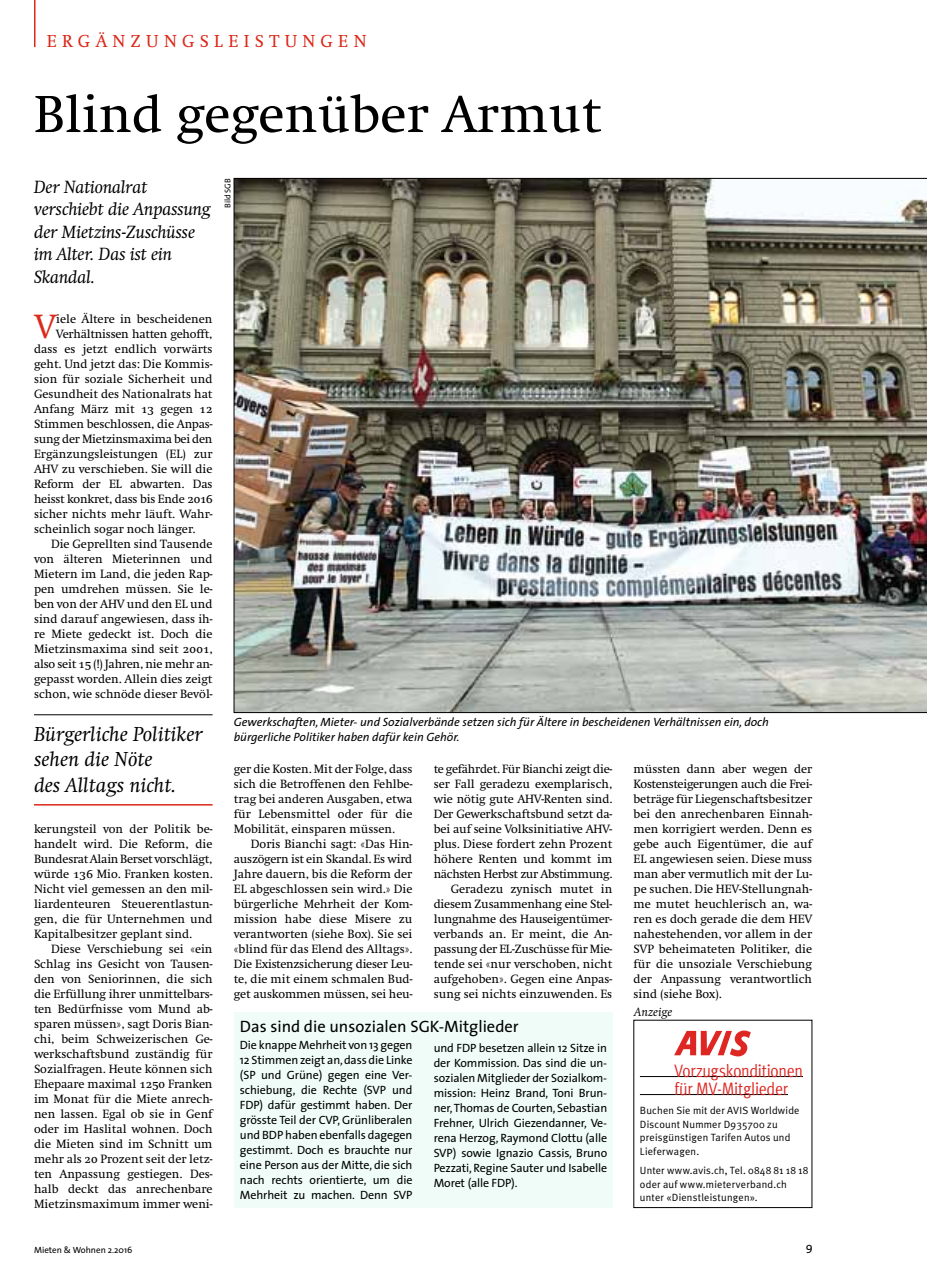
<style>
.page{position:relative;width:927px;height:1276px;background:#fff}
.page>*{position:absolute;margin:0;border:0;box-sizing:border-box;transform-origin:0 0}
.t1{font:54px "Swift";color:#000}
.t2{font:34.95px "Swift";color:#dc291a}
.t3{font:italic 21px/25.5px "Swift";color:#000}
.t4{font:italic 18px/22.5px "Swift Neue LT Pro";color:#000}
.t5{font:18px/18px "Meta Cond Normal";letter-spacing:-.015em;color:#de2723}
.t6{font:18px "Swift";letter-spacing:.3em;color:#dc291a}
.t7{font:16.5px "The Sans";color:#000}
.t8{font:12.45px/15px "Swift";color:#000;text-align:justify}
.t9{font:12.45px "Swift";letter-spacing:-.02em;color:#000}
.t10{font:italic 12.45px "Swift";color:#000}
.t11{font:12px/15px "The Sans";letter-spacing:-.01em;color:#000;text-align:justify}
.t12{font:italic 12px/15px "The Sans";color:#000}
.t13{font:12px "The Sans Caps";color:#000}
.t14{font:10.5px/13.5px "Meta Plus Normal";letter-spacing:.015em;color:#000}
.t15{font:9px "The Sans";color:#000}
.t16{font:8.25px "The Sans";color:#000}
.s1{font-family:"Swift SC"}
</style>
<div class="page">
<hr style="left:640px;top:1076px;width:163px;height:1px;background:#000">
<hr style="left:640px;top:1094px;width:148px;height:1px;background:#000">
<svg style="left:674px;top:1030px;width:77px;height:26px"></svg>
<div style="left:234px;top:1013px;width:378px;height:195px;background:#effcf7"></div>
<hr style="left:34px;top:0;width:2px;height:47px;background:#dc291a">
<hr style="left:34px;top:714px;width:179px;height:1px;background:#000">
<hr style="left:34px;top:804px;width:179px;height:1px;background:#dc291a">
<img style="left:234px;top:178px;width:693px;height:535px">
<h1 class="t6" style="left:47px;top:31px;width:321px">ERGÄNZUNGSLEISTUNGEN</h1>
<h2 class="t1" style="left:34px;top:85px;width:569px">Blind gegenüber Armut</h2>
<p class="t4" style="left:34px;top:175px;width:178px">Der Nationalrat verschiebt die Anpassung der Mietzins-Zuschüsse im Alter. Das ist ein<br>Skandal.</p>
<p class="t2" style="left:35px;top:307px;width:23px">V</p>
<p class="t8" style="left:56px;top:311px;width:158px">iele Ältere in bescheidenen</p>
<p class="t16" style="left:221px;top:208px;width:31px;rotate:-90deg">Bild SGB</p>
<p class="t9" style="left:56px;top:327px;width:158px">Verhältnissen hatten gehofft,</p>
<p class="t8" style="left:34px;top:341px;width:180px">dass es jetzt endlich vorwärts</p>
<p class="t8" style="left:34px;top:356px;width:180px">geht. Und jetzt das: Die Kommis-</p>
<p class="t8" style="left:34px;top:371px;width:180px">sion für soziale Sicherheit und</p>
<p class="t8" style="left:34px;top:386px;width:180px">Gesundheit des Nationalrats hat</p>
<p class="t8" style="left:34px;top:401px;width:180px">Anfang März mit <span class="s1">13</span> gegen <span class="s1">12</span></p>
<p class="t8" style="left:34px;top:416px;width:180px">Stimmen beschlossen, die Anpas-</p>
<p class="t9" style="left:34px;top:432px;width:180px">sung der Mietzinsmaxima bei den</p>
<p class="t8" style="left:34px;top:446px;width:180px">Ergänzungsleistungen (EL) zur</p>
<p class="t8" style="left:34px;top:461px;width:180px">AHV zu verschieben. Sie will die</p>
<p class="t8" style="left:34px;top:476px;width:180px">Reform der EL abwarten. Das</p>
<p class="t9" style="left:34px;top:492px;width:180px">heisst konkret, dass bis Ende <span class="s1">2016</span></p>
<p class="t8" style="left:34px;top:506px;width:180px">sicher nichts mehr läuft. Wahr-</p>
<p class="t8" style="left:34px;top:521px;width:163px">scheinlich sogar noch länger.</p>
<p class="t8" style="left:34px;top:536px;width:180px;text-indent:17px">Die Geprellten sind Tausende von älteren Mieterinnen und Mietern im Land, die jeden Rap&shy;pen umdrehen müssen. Sie le&shy;ben von der AHV und den EL und sind darauf angewiesen, dass ih&shy;re Miete gedeckt ist. Doch die Mietzinsmaxima sind seit <span class="s1">2001</span>, also seit <span class="s1">15</span> (!) Jahren, nie mehr an&shy;gepasst worden. Allein dies zeigt schon, wie schnöde dieser Bevöl-</p>
<p class="t3" style="left:34px;top:721px;width:170px">Bürgerliche Politiker sehen die Nöte<br>des Alltags nicht.</p>
<p class="t8" style="left:34px;top:821px;width:180px">kerungsteil von der Politik be&shy;handelt wird. Die Reform, die Bundesrat Alain Berset vorschlägt, würde <span class="s1">136</span> Mio. Franken kosten.<br>Nicht viel gemessen an den mil&shy;liardenteuren Steuerentlastun&shy;gen, die für Unternehmen und Kapitalbesitzer geplant sind.</p>
<p class="t8" style="left:34px;top:941px;width:180px;text-indent:17px">Diese Verschiebung sei «ein Schlag ins Gesicht von Tausen&shy;den von Seniorinnen, die sich die Erfüllung ihrer unmittelbars&shy;ten Bedürfnisse vom Mund ab&shy;sparen müssen», sagt Doris Bian&shy;chi, beim Schweizerischen Ge&shy;werkschaftsbund zuständig für Sozialfragen. Heute können sich Ehepaare maximal <span class="s1">1250</span> Franken im Monat für die Miete anrech&shy;nen lassen. Egal ob sie in Genf oder im Haslital wohnen. Doch die Mieten sind im Schnitt um mehr als <span class="s1">20</span> Prozent seit der letz&shy;ten Anpassung gestiegen. Des&shy;halb deckt das anrechenbare Mietzinsmaximum immer weni-</p>
<p class="t12" style="left:234px;top:714px;width:537px">Gewerkschaften, Mieter- und Sozialverbände setzen sich für Ältere in bescheidenen Verhältnissen ein, doch bürgerliche Politiker haben dafür kein Gehör.</p>
<p class="t8" style="left:234px;top:761px;width:180px">ger die Kosten. Mit der Folge, dass sich die Betroffenen den Fehlbe&shy;trag bei anderen Ausgaben, etwa für Lebensmittel oder für die Mobilität, einsparen müssen.</p>
<p class="t8" style="left:234px;top:836px;width:180px;text-indent:17px">Doris Bianchi sagt: «Das Hin&shy;auszögern ist ein Skandal. Es wird Jahre dauern, bis die Reform der EL abgeschlossen sein wird.» Die bürgerliche Mehrheit der Kom&shy;mission habe diese Misere zu verantworten (siehe Box). Sie sei «blind für das Elend des Alltags».<br>Die Existenzsicherung dieser Leu&shy;te, die mit einem schmalen Bud&shy;get auskommen müssen, sei heu-</p>
<p class="t8" style="left:434px;top:761px;width:180px;text-align:right">te gefährdet. Für Bianchi zeigt die&shy;ser Fall geradezu exemplarisch, wie nötig gute AHV-Renten sind.<br>Der Gewerkschaftsbund setzt da&shy;bei auf seine Volksinitiative AHV&shy;plus. Diese fordert zehn Prozent höhere Renten und kommt im nächsten Herbst zur Abstimmung.<br>Geradezu zynisch mutet in diesem Zusammenhang eine Stel&shy;lungnahme des Hauseigentümer&shy;verbands an. Er meint, die An&shy;passung der EL-Zuschüsse für Mie&shy;tende sei «nur verschoben, nicht aufgehoben». Gegen eine Anpas&shy;sung sei nichts einzuwenden. Es</p>
<h3 class="t7" style="left:240px;top:1012px;width:280px">Das sind die unsozialen SGK-Mitglieder</h3>
<p class="t11" style="left:240px;top:1037px;width:174px">Die knappe Mehrheit von 13 gegen 12 Stimmen zeigt an, dass die Linke (SP und Grüne) gegen eine Ver&shy;schiebung, die Rechte (SVP und FDP) dafür gestimmt haben. Der grösste Teil der CVP, Grünliberalen und BDP haben ebenfalls dagegen gestimmt. Doch es brauchte nur eine Person aus der Mitte, die sich nach rechts orientierte, um die Mehrheit zu machen. Denn SVP</p>
<p class="t11" style="left:434px;top:1039px;width:175px">und FDP besetzen allein 12 Sitze in der Kommission. Das sind die un&shy;sozialen Mitglieder der Sozialkom&shy;mission: Heinz Brand, Toni Brun&shy;ner, Thomas de Courten, Sebastian Frehner, Ulrich Giezendanner, Ve&shy;rena Herzog, Raymond Clottu (alle SVP) sowie Ignazio Cassis, Bruno Pezzati, Regine Sauter und Isabelle Moret (alle FDP).</p>
<p class="t8" style="left:634px;top:761px;width:180px">müssten dann aber wegen der Kostensteigerungen auch die Frei&shy;beträge für Liegenschaftsbesitzer bei den anrechenbaren Einnah&shy;men korrigiert werden. Denn es gebe auch Eigentümer, die auf EL angewiesen seien. Diese muss man aber vermutlich mit der Lu&shy;pe suchen. Die HEV-Stellungnah&shy;me mutet heuchlerisch an, wa&shy;ren es doch gerade die dem HEV nahestehenden, vor allem in der SVP beheimateten Politiker, die für die unsoziale Verschiebung der Anpassung verantwortlich sind (siehe Box).</p>
<p class="t10" style="left:634px;top:1005px;width:40px">Anzeige</p>
<p class="t5" style="left:674px;top:1061px;width:130px">Vorzugskonditionen für MV-Mitglieder</p>
<p class="t14" style="left:640px;top:1103px;width:161px">Buchen Sie mit der AVIS Worldwide<br>Discount Nummer D935700 zu preisgünstigen Tarifen Autos und<br>Lieferwagen.</p>
<p class="t14" style="left:640px;top:1163px;width:170px">Unter www.avis.ch, Tel. 0848 81 18 18 oder auf www.mieterverband.ch unter «Dienstleistungen».</p>
<p class="t15" style="left:34px;top:1242px;width:100px">Mieten &amp; Wohnen 2.2016</p>
<p class="t13" style="left:806px;top:1239px;width:8px">9</p>
</div>
